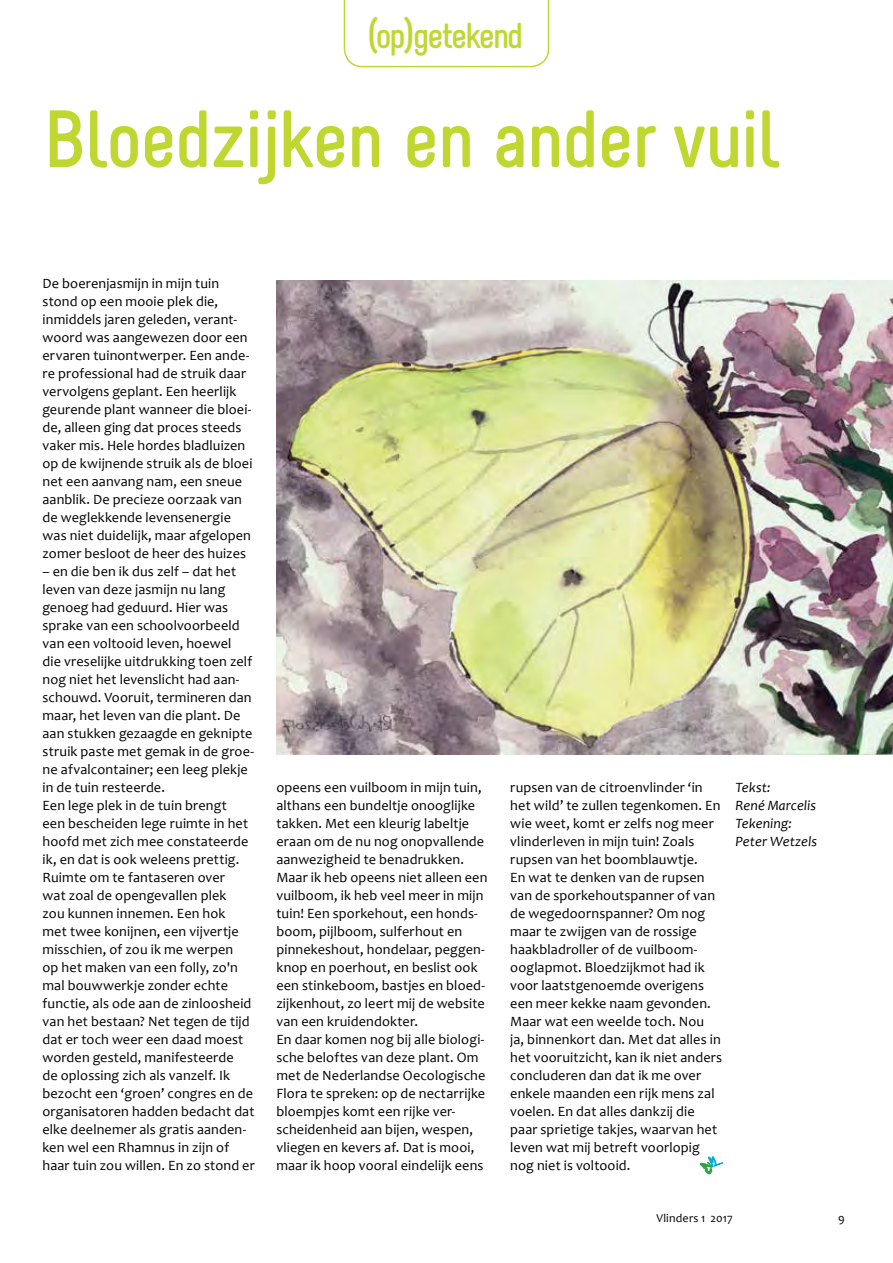
<style>
.page{position:relative;width:893px;height:1263px;background:#fff}
.page>*{position:absolute;margin:0;border:0;box-sizing:border-box;transform-origin:0 0}
.t1{font:700 81px "Melbourne";letter-spacing:-.035em;color:#bfd730}
.t2{font:700 36px "Melbourne";letter-spacing:-.07em;color:#bfd730}
.t3{font:14.25px/18px "Candara";letter-spacing:.01em;color:#000}
.t4{font:italic 14.25px/18px "Candara";letter-spacing:.01em;color:#000}
.t5{font:12px "Candara";letter-spacing:.015em;color:#000}
</style>
<div class="page">
<svg style="left:343px;top:0;width:207px;height:68px"></svg>
<img style="left:276px;top:281px;width:617px;height:474px">
<svg style="left:700px;top:1156px;width:23px;height:18px"></svg>
<h2 class="t2" style="left:368px;top:14px;width:157px">(op)getekend</h2>
<h1 class="t1" style="left:43px;top:90px;width:737px">Bloedzijken en ander vuil</h1>
<p class="t3" style="left:43px;top:274px;width:212px">De boerenjasmijn in mijn tuin stond op een mooie plek die, inmiddels jaren geleden, verant&shy;woord was aangewezen door een ervaren tuinontwerper. Een ande&shy;re professional had de struik daar vervolgens geplant. Een heerlijk geurende plant wanneer die bloei&shy;de, alleen ging dat proces steeds vaker mis. Hele hordes bladluizen op de kwijnende struik als de bloei net een aanvang nam, een sneue aanblik. De precieze oorzaak van de weglekkende levensenergie was niet duidelijk, maar afgelopen zomer besloot de heer des huizes</p>
<p class="t3" style="left:43px;top:562px;width:214px">– en die ben ik dus zelf – dat het leven van deze jasmijn nu lang genoeg had geduurd. Hier was sprake van een schoolvoorbeeld van een voltooid leven, hoewel<br>die vreselijke uitdrukking toen zelf nog niet het levenslicht had aan&shy;schouwd. Vooruit, termineren dan maar, het leven van die plant. De aan stukken gezaagde en geknipte struik paste met gemak in de groe&shy;ne afvalcontainer; een leeg plekje in de tuin resteerde.<br>Een lege plek in de tuin brengt<br>een bescheiden lege ruimte in het hoofd met zich mee constateerde ik, en dat is ook weleens prettig.<br>Ruimte om te fantaseren over<br>wat zoal de opengevallen plek<br>zou kunnen innemen. Een hok<br>met twee konijnen, een vijvertje misschien, of zou ik me werpen<br>op het maken van een folly, zo'n mal bouwwerkje zonder echte functie, als ode aan de zinloosheid van het bestaan? Net tegen de tijd dat er toch weer een daad moest worden gesteld, manifesteerde<br>de oplossing zich als vanzelf. Ik bezocht een ‘groen’ congres en de organisatoren hadden bedacht dat elke deelnemer als gratis aanden&shy;ken wel een Rhamnus in zijn of haar tuin zou willen. En zo stond er</p>
<p class="t3" style="left:276px;top:778px;width:213px">opeens een vuilboom in mijn tuin, althans een bundeltje onooglijke takken. Met een kleurig labeltje eraan om de nu nog onopvallende aanwezigheid te benadrukken.<br>Maar ik heb opeens niet alleen een vuilboom, ik heb veel meer in mijn tuin! Een sporkehout, een honds&shy;boom, pijlboom, sulferhout en pinnekeshout, hondelaar, peggen&shy;knop en poerhout, en beslist ook een stinkeboom, bastjes en bloed&shy;zijkenhout, zo leert mij de website van een kruidendokter.<br>En daar komen nog bij alle biologi&shy;sche beloftes van deze plant. Om met de Nederlandse Oecologische<br>Flora te spreken: op de nectarrijke bloempjes komt een rijke ver&shy;scheidenheid aan bijen, wespen, vliegen en kevers af. Dat is mooi, maar ik hoop vooral eindelijk eens</p>
<p class="t3" style="left:510px;top:778px;width:213px">rupsen van de citroenvlinder ‘in het wild’ te zullen tegenkomen. En wie weet, komt er zelfs nog meer vlinderleven in mijn tuin! Zoals rupsen van het boomblauwtje.<br>En wat te denken van de rupsen van de sporkehoutspanner of van de wegedoornspanner? Om nog maar te zwijgen van de rossige haakbladroller of de vuilboom&shy;ooglapmot. Bloedzijkmot had ik voor laatstgenoemde overigens een meer kekke naam gevonden.<br>Maar wat een weelde toch. Nou<br>ja, binnenkort dan. Met dat alles in het vooruitzicht, kan ik niet anders concluderen dan dat ik me over enkele maanden een rijk mens zal voelen. En dat alles dankzij die paar sprietige takjes, waarvan het leven wat mij betreft voorlopig nog niet is voltooid.</p>
<p class="t4" style="left:736px;top:778px;width:83px">Tekst:<br>René Marcelis<br>Tekening:<br>Peter Wetzels</p>
<p class="t5" style="left:656px;top:1211px;width:78px">Vlinders 1 2017</p>
<p class="t5" style="left:838px;top:1211px;width:8px">9</p>
</div>
